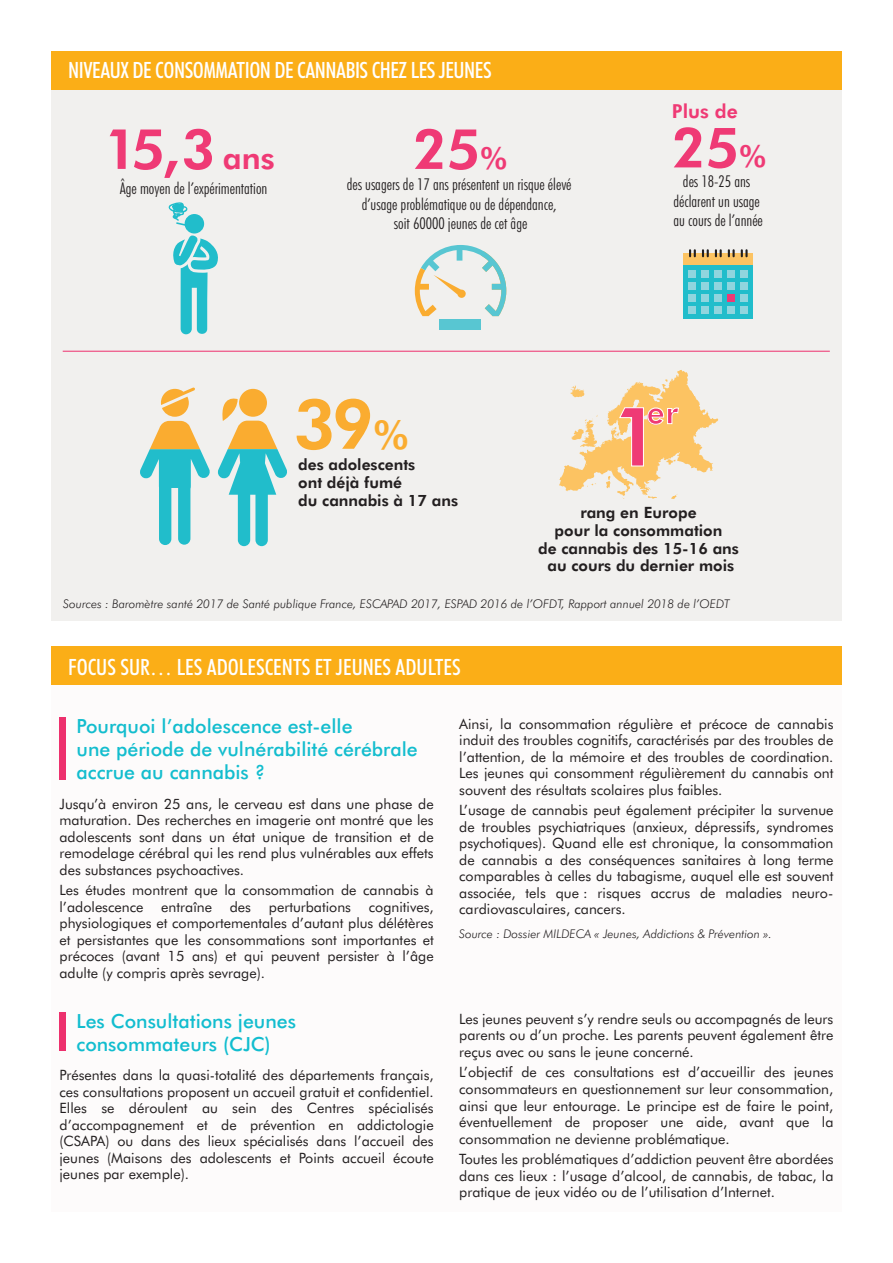
<style>
.page{position:relative;width:893px;height:1263px;background:#fff}
.page>*{position:absolute;margin:0;border:0;box-sizing:border-box;transform-origin:0 0}
.t1{font:800 82.35px "Futura BT";color:#ef3a75}
.t2{font:800 69.45px "Futura BT";color:#faac30}
.t3{font:800 55.65px "Futura BT";color:#ef3a75}
.t4{font:800 31.65px "Futura BT";color:#ef3a75}
.t5{font:500 condensed 22.5px "Futura BT";letter-spacing:-.02em;color:#fff}
.t6{font:500 condensed 22.5px "Futura BT";color:#fff}
.t7{font:500 19.5px/23.4px "Futura BT";color:#13bdce}
.t8{font:500 19.5px/23.4px "Futura BT";color:#12bdcf}
.t9{font:800 19.35px "Futura BT";color:#ef3a75}
.t10{font:300 condensed 16.35px/19.4px "Futura BT";color:#231f20;text-align:center}
.t11{font:800 15.6px/17.9px "Futura BT";color:#231f20}
.t12{font:14.25px/16.5px "Futura BT";color:#231f20;text-align:justify}
.t13{font:italic 300 12px "Futura BT";color:#231f20}
.s1{font-size:30.75px}
.s2{font-size:40.2px}
</style>
<div class="page">
<div style="left:51px;top:647px;width:791px;height:565px;background:#fdfbfb"></div>
<div style="left:51px;top:81px;width:791px;height:539px;background:#f1f0ee"></div>
<div style="left:684px;top:253px;width:69px;height:12px;background:#fcc362"></div>
<div style="left:684px;top:265px;width:69px;height:54px;background:#21bdcb"></div>
<div style="left:688px;top:270px;width:8px;height:8px;background:#90d5de"></div>
<div style="left:701px;top:270px;width:8px;height:8px;background:#90d5de"></div>
<div style="left:714px;top:270px;width:8px;height:8px;background:#90d5de"></div>
<div style="left:727px;top:270px;width:8px;height:8px;background:#90d5de"></div>
<div style="left:740px;top:270px;width:8px;height:8px;background:#90d5de"></div>
<div style="left:688px;top:282px;width:8px;height:8px;background:#90d5de"></div>
<div style="left:701px;top:282px;width:8px;height:8px;background:#90d5de"></div>
<div style="left:714px;top:282px;width:8px;height:8px;background:#90d5de"></div>
<div style="left:727px;top:282px;width:8px;height:8px;background:#90d5de"></div>
<div style="left:740px;top:282px;width:8px;height:8px;background:#90d5de"></div>
<div style="left:688px;top:294px;width:8px;height:8px;background:#90d5de"></div>
<div style="left:701px;top:294px;width:8px;height:8px;background:#90d5de"></div>
<div style="left:714px;top:294px;width:8px;height:8px;background:#90d5de"></div>
<div style="left:727px;top:294px;width:8px;height:8px;background:#ef3a75"></div>
<div style="left:740px;top:294px;width:8px;height:8px;background:#90d5de"></div>
<div style="left:688px;top:306px;width:8px;height:8px;background:#90d5de"></div>
<div style="left:701px;top:306px;width:8px;height:8px;background:#90d5de"></div>
<div style="left:714px;top:306px;width:8px;height:8px;background:#90d5de"></div>
<div style="left:727px;top:306px;width:8px;height:8px;background:#90d5de"></div>
<div style="left:740px;top:306px;width:8px;height:8px;background:#90d5de"></div>
<svg style="left:689px;top:250px;width:7px;height:6px"></svg>
<svg style="left:702px;top:250px;width:7px;height:6px"></svg>
<svg style="left:715px;top:250px;width:7px;height:6px"></svg>
<svg style="left:728px;top:250px;width:7px;height:6px"></svg>
<svg style="left:741px;top:250px;width:7px;height:6px"></svg>
<svg style="left:559px;top:370px;width:159px;height:129px"></svg>
<div style="left:239px;top:389px;width:28px;height:28px;background:#faac30;border-radius:50%"></div>
<svg style="left:217px;top:393px;width:70px;height:153px"></svg>
<svg style="left:140px;top:387px;width:70px;height:158px"></svg>
<div style="left:185px;top:214px;width:19px;height:20px;background:#21bdcb;border-radius:50%"></div>
<svg style="left:173px;top:235px;width:45px;height:100px"></svg>
<svg style="left:168px;top:202px;width:21px;height:24px"></svg>
<div style="left:440px;top:319px;width:41px;height:10px;background:#58c6d2"></div>
<svg style="left:415px;top:245px;width:91px;height:71px"></svg>
<div style="left:51px;top:51px;width:791px;height:38px;background:#fbae17"></div>
<div style="left:60px;top:1013px;width:6px;height:38px;background:#ed306d"></div>
<div style="left:51px;top:647px;width:791px;height:38px;background:#fbae17"></div>
<hr style="left:63px;top:351px;width:767px;height:1px;background:#ed306d">
<div style="left:60px;top:718px;width:6px;height:62px;background:#ed306d"></div>
<h3 class="t5" style="left:68px;top:57px;width:425px">NIVEAUX DE CONSOMMATION DE CANNABIS CHEZ LES JEUNES</h3>
<h3 class="t9" style="left:672px;top:99px;width:67px">Plus de</h3>
<h3 class="t3" style="left:104px;top:115px;width:173px">15,3 <span class="s1">ans</span></h3>
<h3 class="t3" style="left:413px;top:115px;width:96px">25<span class="s1">%</span></h3>
<h3 class="t3" style="left:671px;top:114px;width:96px">25<span class="s1">%</span></h3>
<p class="t10" style="left:347px;top:175px;width:226px">des usagers de 17 ans présentent un risque élevé d’usage problématique ou de dépendance,<br>soit 60000 jeunes de cet âge</p>
<p class="t10" style="left:673px;top:172px;width:91px">des 18-25 ans déclarent un usage au cours de l’année</p>
<p class="t10" style="left:120px;top:178px;width:149px">Âge moyen de l’expérimentation</p>
<h2 class="t2" style="left:293px;top:382px;width:116px">39<span class="s2">%</span></h2>
<p class="t11" style="left:298px;top:455px;width:161px">des adolescents<br>ont déjà fumé<br>du cannabis à 17 ans</p>
<h1 class="t1" style="left:611px;top:386px;width:52px">1</h1>
<h3 class="t4" style="left:647px;top:393px;width:33px">er</h3>
<p class="t11" style="left:538px;top:503px;width:202px;text-align:center">rang en Europe<br>pour la consommation<br>de cannabis des 15-16 ans au cours du dernier mois</p>
<p class="t13" style="left:63px;top:596px;width:668px">Sources : Baromètre santé 2017 de Santé publique France, ESCAPAD 2017, ESPAD 2016 de l’OFDT, Rapport annuel 2018 de l’OEDT</p>
<h3 class="t6" style="left:68px;top:653px;width:394px">FOCUS SUR… LES ADOLESCENTS ET JEUNES ADULTES</h3>
<h3 class="t7" style="left:77px;top:714px;width:343px">Pourquoi l’adolescence est-elle<br>une période de vulnérabilité cérébrale accrue au cannabis ?</h3>
<p class="t12" style="left:60px;top:795px;width:376px">Jusqu’à environ 25 ans, le cerveau est dans une phase de maturation. Des recherches en imagerie ont montré que les adolescents sont dans un état unique de transition et de remodelage cérébral qui les rend plus vulnérables aux effets des substances psychoactives.</p>
<p class="t12" style="left:60px;top:882px;width:376px">Les études montrent que la consommation de cannabis à l’adolescence entraîne des perturbations cognitives, physiologiques et comportementales d’autant plus délétères et persistantes que les consommations sont importantes et précoces (avant 15 ans) et qui peuvent persister à l’âge adulte (y compris après sevrage).</p>
<h3 class="t8" style="left:77px;top:1009px;width:221px">Les Consultations jeunes consommateurs (CJC)</h3>
<p class="t12" style="left:60px;top:1067px;width:376px">Présentes dans la quasi-totalité des départements français, ces consultations proposent un accueil gratuit et confidentiel.<br>Elles se déroulent au sein des Centres spécialisés d’accompagnement et de prévention en addictologie (CSAPA) ou dans des lieux spécialisés dans l’accueil des jeunes (Maisons des adolescents et Points accueil écoute jeunes par exemple).</p>
<p class="t12" style="left:459px;top:715px;width:376px">Ainsi, la consommation régulière et précoce de cannabis induit des troubles cognitifs, caractérisés par des troubles de l’attention, de la mémoire et des troubles de coordination.<br>Les jeunes qui consomment régulièrement du cannabis ont souvent des résultats scolaires plus faibles.</p>
<p class="t12" style="left:459px;top:802px;width:376px">L’usage de cannabis peut également précipiter la survenue de troubles psychiatriques (anxieux, dépressifs, syndromes psychotiques). Quand elle est chronique, la consommation de cannabis a des conséquences sanitaires à long terme comparables à celles du tabagisme, auquel elle est souvent associée, tels que : risques accrus de maladies neuro&shy;cardiovasculaires, cancers.</p>
<p class="t13" style="left:459px;top:926px;width:314px">Source : Dossier MILDECA « Jeunes, Addictions &amp; Prévention ».</p>
<p class="t12" style="left:459px;top:1010px;width:376px">Les jeunes peuvent s’y rendre seuls ou accompagnés de leurs parents ou d’un proche. Les parents peuvent également être reçus avec ou sans le jeune concerné.</p>
<p class="t12" style="left:459px;top:1064px;width:376px">L’objectif de ces consultations est d’accueillir des jeunes consommateurs en questionnement sur leur consommation, ainsi que leur entourage. Le principe est de faire le point, éventuellement de proposer une aide, avant que la consommation ne devienne problématique.</p>
<p class="t12" style="left:459px;top:1151px;width:376px">Toutes les problématiques d’addiction peuvent être abordées dans ces lieux : l’usage d’alcool, de cannabis, de tabac, la pratique de jeux vidéo ou de l’utilisation d’Internet.</p>
</div>
